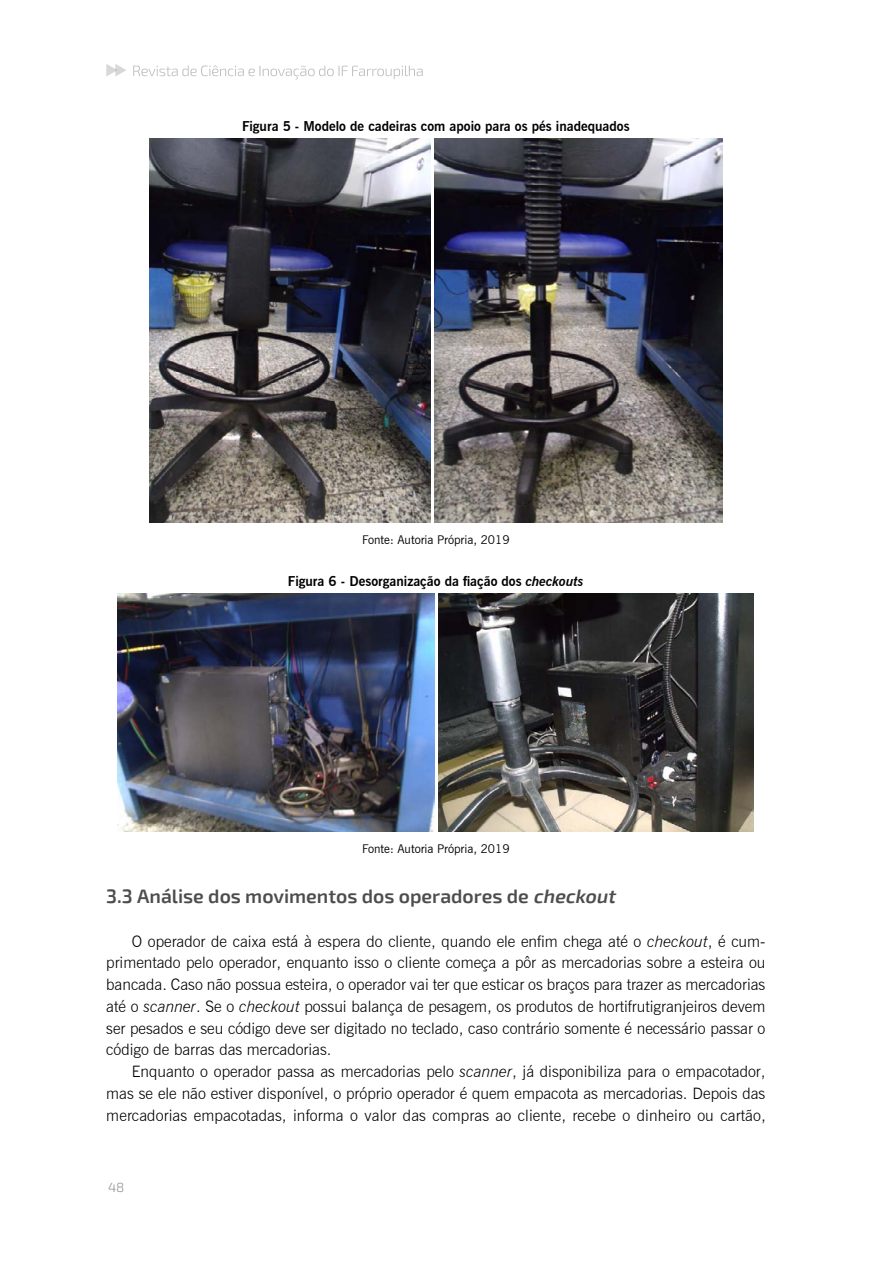
<style>
.page{position:relative;width:893px;height:1263px;background:#fff}
.page>*{position:absolute;margin:0;border:0;box-sizing:border-box;transform-origin:0 0}
.t1{font:600 19.5px "Exo 2";color:#4d4d4f}
.t2{font:300 15.75px/21.8px "News Gothic BT";letter-spacing:.005em;color:#000;text-align:justify}
.t3{font:700 13.5px "News Gothic BT";color:#000}
.t4{font:300 13.5px "Exo 2";color:#939598}
.t5{font:12px "News Gothic BT";color:#000}
.s1{font-style:italic}
</style>
<div class="page">
<svg style="left:133px;top:65px;width:290px;height:15px"></svg>
<svg style="left:106px;top:64px;width:20px;height:12px"></svg>
<img style="left:149px;top:138px;width:281px;height:384px">
<img style="left:435px;top:138px;width:287px;height:384px">
<img style="left:118px;top:594px;width:316px;height:238px">
<img style="left:438px;top:594px;width:316px;height:238px">
<p class="t3" style="left:242px;top:118px;width:389px">Figura 5 - Modelo de cadeiras com apoio para os pés inadequados</p>
<p class="t5" style="left:362px;top:532px;width:149px">Fonte: Autoria Própria, 2019</p>
<p class="t3" style="left:288px;top:573px;width:297px">Figura 6 - Desorganização da fiação dos <span class="s1">checkouts</span></p>
<p class="t5" style="left:362px;top:842px;width:149px">Fonte: Autoria Própria, 2019</p>
<p class="t1" style="left:106px;top:882px;width:515px">3.3 Análise dos movimentos dos operadores de <span class="s1">checkout</span></p>
<p class="t2" style="left:106px;top:930px;width:661px;text-indent:26px">O operador de caixa está à espera do cliente, quando ele enfim chega até o <span class="s1">checkout</span>, é cum&shy;primentado pelo operador, enquanto isso o cliente começa a pôr as mercadorias sobre a esteira ou bancada. Caso não possua esteira, o operador vai ter que esticar os braços para trazer as mercadorias até o <span class="s1">scanner</span>. Se o <span class="s1">checkout</span> possui balança de pesagem, os produtos de hortifrutigranjeiros devem ser pesados e seu código deve ser digitado no teclado, caso contrário somente é necessário passar o código de barras das mercadorias.</p>
<p class="t2" style="left:106px;top:1060px;width:661px;text-indent:26px">Enquanto o operador passa as mercadorias pelo <span class="s1">scanner</span>, já disponibiliza para o empacotador, mas se ele não estiver disponível, o próprio operador é quem empacota as mercadorias. Depois das mercadorias empacotadas, informa o valor das compras ao cliente, recebe o dinheiro ou cartão,</p>
<p class="t4" style="left:108px;top:1178px;width:18px">48</p>
</div>
